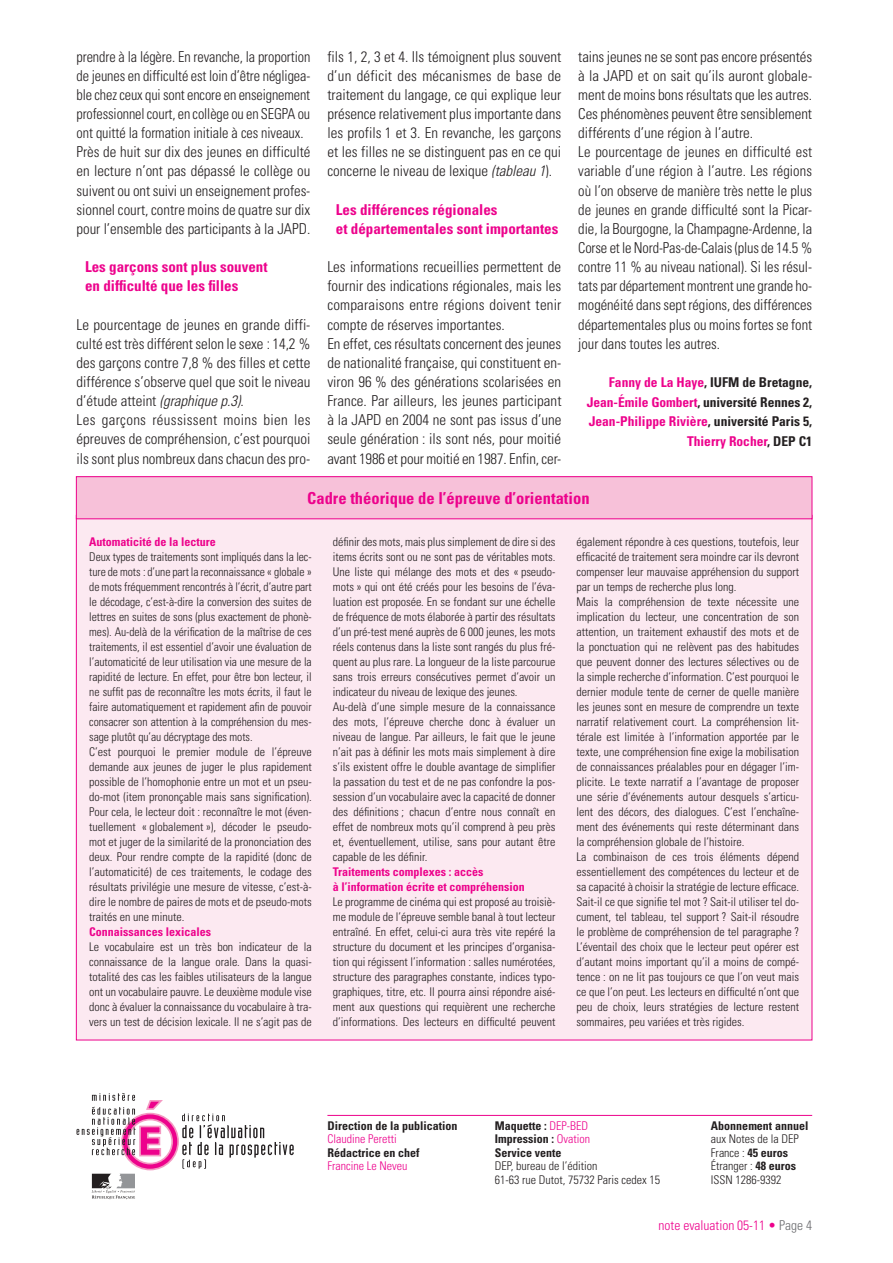
<style>
.page{position:relative;width:893px;height:1263px;background:#fff}
.page>*{position:absolute;margin:0;border:0;box-sizing:border-box;transform-origin:0 0}
.t1{font:700 condensed 16.5px "Univers";color:#ed028c}
.t2{font:300 condensed 15px/19.2px "Univers";color:#231f20}
.t3{font:300 condensed 15px/19.2px "Univers";color:#231f20;scale:.95 1}
.t4{font:700 condensed 15px/19.2px "Univers";color:#ed028c}
.t5{font:700 condensed 13.5px/19.5px "Univers";color:#ed028c;text-align:right}
.t6{font:300 condensed 13.5px "Univers";color:#ed028c}
.t7{font:300 condensed 12px/15px "Univers";color:#231f20}
.t8{font:700 condensed 12px/15px "Univers";color:#ed028c}
.t9{font:700 condensed 12px/13.5px "Univers";color:#231f20}
.t10{font:300 condensed 12px "Univers";color:#ed028c}
.s1{font-style:italic}
.s2{color:#231f20}
.s3{font-weight:300;color:#ed028c}
.s4{font-weight:700}
.s5{color:#6c6d70}
</style>
<div class="page">
<svg style="left:77px;top:1093px;width:217px;height:106px"></svg>
<hr style="left:327px;top:1115px;width:485px;height:1px;background:#ed028c">
<div style="left:76px;top:515px;width:736px;height:525px;background:#fce9f1"></div>
<div style="left:76px;top:477px;width:736px;height:42px;background:#f7c1d9"></div>
<div style="left:76px;top:476px;width:736px;height:43px;border:1px solid #ed028c"></div>
<p class="t3" style="left:77px;top:47px;width:248px">prendre à la légère. En revanche, la proportion de jeunes en difficulté est loin d’être négligea&shy;ble chez ceux qui sont encore en enseignement professionnel court, en collège ou en SEGPA ou ont quitté la formation initiale à ces niveaux.<br>Près de huit sur dix des jeunes en difficulté en lecture n’ont pas dépassé le collège ou suivent ou ont suivi un enseignement profes&shy;sionnel court, contre moins de quatre sur dix pour l’ensemble des participants à la JAPD.</p>
<p class="t4" style="left:85px;top:257px;width:184px">Les garçons sont plus souvent en difficulté que les filles</p>
<p class="t2" style="left:77px;top:315px;width:236px">Le pourcentage de jeunes en grande diffi&shy;culté est très différent selon le sexe : 14,2 % des garçons contre 7,8 % des filles et cette différence s’observe quel que soit le niveau d’étude atteint <span class="s1">(graphique p.3)</span>.<br>Les garçons réussissent moins bien les épreuves de compréhension, c’est pourquoi ils sont plus nombreux dans chacun des pro-</p>
<p class="t2" style="left:327px;top:47px;width:235px;text-align:justify">fils 1, 2, 3 et 4. Ils témoignent plus souvent d’un déficit des mécanismes de base de traitement du langage, ce qui explique leur présence relativement plus importante dans les profils 1 et 3. En revanche, les garçons et les filles ne se distinguent pas en ce qui concerne le niveau de lexique <span class="s1">(tableau 1</span>).</p>
<p class="t4" style="left:336px;top:200px;width:224px">Les différences régionales<br>et départementales sont importantes</p>
<p class="t2" style="left:327px;top:257px;width:236px">Les informations recueillies permettent de fournir des indications régionales, mais les comparaisons entre régions doivent tenir compte de réserves importantes.<br>En effet, ces résultats concernent des jeunes de nationalité française, qui constituent en&shy;viron 96 % des générations scolarisées en France. Par ailleurs, les jeunes participant à la JAPD en 2004 ne sont pas issus d’une seule génération : ils sont nés, pour moitié avant 1986 et pour moitié en 1987. Enfin, cer-</p>
<p class="t2" style="left:578px;top:47px;width:236px">tains jeunes ne se sont pas encore présentés à la JAPD et on sait qu’ils auront globale&shy;ment de moins bons résultats que les autres.<br>Ces phénomènes peuvent être sensiblement différents d’une région à l’autre.<br>Le pourcentage de jeunes en difficulté est variable d’une région à l’autre. Les régions où l’on observe de manière très nette le plus de jeunes en grande difficulté sont la Picar&shy;die, la Bourgogne, la Champagne-Ardenne, la Corse et le Nord-Pas-de-Calais (plus de 14.5 % contre 11 % au niveau national). Si les résul&shy;tats par département montrent une grande ho&shy;mogénéité dans sept régions, des différences départementales plus ou moins fortes se font jour dans toutes les autres.</p>
<p class="t5" style="left:587px;top:373px;width:227px">Fanny de La Haye<span class="s2">, IUFM de Bretagne, </span>Jean-Émile Gombert<span class="s2">, université Rennes 2, </span>Jean-Philippe Rivière<span class="s2">, université Paris 5, </span>Thierry Rocher<span class="s2">, DEP C1</span></p>
<h1 class="t1" style="left:307px;top:488px;width:284px">Cadre théorique de l’épreuve d’orientation</h1>
<p class="t8" style="left:89px;top:534px;width:128px">Automaticité de la lecture</p>
<p class="t7" style="left:89px;top:550px;width:224px">Deux types de traitements sont impliqués dans la lec&shy;ture de mots : d’une part la reconnaissance « globale » de mots fréquemment rencontrés à l’écrit, d’autre part le décodage, c’est-à-dire la conversion des suites de lettres en suites de sons (plus exactement de phonè&shy;mes). Au-delà de la vérification de la maîtrise de ces traitements, il est essentiel d’avoir une évaluation de l’automaticité de leur utilisation via une mesure de la rapidité de lecture. En effet, pour être bon lecteur, il ne suffit pas de reconnaître les mots écrits, il faut le faire automatiquement et rapidement afin de pouvoir consacrer son attention à la compréhension du mes&shy;sage plutôt qu’au décryptage des mots.<br>C’est pourquoi le premier module de l’épreuve demande aux jeunes de juger le plus rapidement possible de l’homophonie entre un mot et un pseu&shy;do-mot (item prononçable mais sans signification).<br>Pour cela, le lecteur doit : reconnaître le mot (éven&shy;tuellement « globalement »), décoder le pseudo&shy;mot et juger de la similarité de la prononciation des deux. Pour rendre compte de la rapidité (donc de l’automaticité) de ces traitements, le codage des résultats privilégie une mesure de vitesse, c’est-à&shy;dire le nombre de paires de mots et de pseudo-mots traités en une minute.</p>
<p class="t8" style="left:89px;top:924px;width:123px">Connaissances lexicales</p>
<p class="t7" style="left:89px;top:940px;width:224px;text-align:justify">Le vocabulaire est un très bon indicateur de la connaissance de la langue orale. Dans la quasi&shy;totalité des cas les faibles utilisateurs de la langue ont un vocabulaire pauvre. Le deuxième module vise donc à évaluer la connaissance du vocabulaire à tra&shy;vers un test de décision lexicale. Il ne s’agit pas de</p>
<p class="t7" style="left:333px;top:535px;width:224px">définir des mots, mais plus simplement de dire si des items écrits sont ou ne sont pas de véritables mots.<br>Une liste qui mélange des mots et des « pseudo&shy;mots » qui ont été créés pour les besoins de l’éva&shy;luation est proposée. En se fondant sur une échelle de fréquence de mots élaborée à partir des résultats d’un pré-test mené auprès de 6 000 jeunes, les mots réels contenus dans la liste sont rangés du plus fré&shy;quent au plus rare. La longueur de la liste parcourue sans trois erreurs consécutives permet d’avoir un indicateur du niveau de lexique des jeunes.<br>Au-delà d’une simple mesure de la connaissance des mots, l’épreuve cherche donc à évaluer un niveau de langue. Par ailleurs, le fait que le jeune n’ait pas à définir les mots mais simplement à dire s’ils existent offre le double avantage de simplifier la passation du test et de ne pas confondre la pos&shy;session d’un vocabulaire avec la capacité de donner des définitions ; chacun d’entre nous connaît en effet de nombreux mots qu’il comprend à peu près et, éventuellement, utilise, sans pour autant être capable de les définir.</p>
<p class="t8" style="left:333px;top:864px;width:193px">Traitements complexes : accès<br>à l’information écrite et compréhension</p>
<p class="t7" style="left:333px;top:895px;width:224px;text-align:justify">Le programme de cinéma qui est proposé au troisiè&shy;me module de l’épreuve semble banal à tout lecteur entraîné. En effet, celui-ci aura très vite repéré la structure du document et les principes d’organisa&shy;tion qui régissent l’information : salles numérotées, structure des paragraphes constante, indices typo&shy;graphiques, titre, etc. Il pourra ainsi répondre aisé&shy;ment aux questions qui requièrent une recherche d’informations. Des lecteurs en difficulté peuvent</p>
<p class="t7" style="left:577px;top:535px;width:224px">également répondre à ces questions, toutefois, leur efficacité de traitement sera moindre car ils devront compenser leur mauvaise appréhension du support par un temps de recherche plus long.<br>Mais la compréhension de texte nécessite une implication du lecteur, une concentration de son attention, un traitement exhaustif des mots et de la ponctuation qui ne relèvent pas des habitudes que peuvent donner des lectures sélectives ou de la simple recherche d’information. C’est pourquoi le dernier module tente de cerner de quelle manière les jeunes sont en mesure de comprendre un texte narratif relativement court. La compréhension lit&shy;térale est limitée à l’information apportée par le texte, une compréhension fine exige la mobilisation de connaissances préalables pour en dégager l’im&shy;plicite. Le texte narratif a l’avantage de proposer une série d’événements autour desquels s’articu&shy;lent des décors, des dialogues. C’est l’enchaîne&shy;ment des événements qui reste déterminant dans la compréhension globale de l’histoire.<br>La combinaison de ces trois éléments dépend essentiellement des compétences du lecteur et de sa capacité à choisir la stratégie de lecture efficace.<br>Sait-il ce que signifie tel mot ? Sait-il utiliser tel do&shy;cument, tel tableau, tel support ? Sait-il résoudre le problème de compréhension de tel paragraphe ?<br>L’éventail des choix que le lecteur peut opérer est d’autant moins important qu’il a moins de compé&shy;tence : on ne lit pas toujours ce que l’on veut mais ce que l’on peut. Les lecteurs en difficulté n’ont que peu de choix, leurs stratégies de lecture restent sommaires, peu variées et très rigides.</p>
<p class="t9" style="left:327px;top:1118px;width:132px">Direction de la publication</p>
<p class="t10" style="left:327px;top:1132px;width:71px">Claudine Peretti</p>
<p class="t9" style="left:327px;top:1145px;width:94px">Rédactrice en chef</p>
<p class="t10" style="left:327px;top:1159px;width:81px">Francine Le Neveu</p>
<p class="t9" style="left:495px;top:1118px;width:97px">Maquette : <span class="s3">DEP-BED<br></span>Impression : <span class="s3">Ovation<br></span>Service vente</p>
<p class="t7" style="left:495px;top:1159px;width:167px;line-height:13.5px">DEP, bureau de l’édition<br>61-63 rue Dutot, 75732 Paris cedex 15</p>
<p class="t9" style="left:711px;top:1118px;width:99px">Abonnement annuel</p>
<p class="t7" style="left:711px;top:1132px;width:89px;line-height:13.5px">aux Notes de la DEP<br>France : <span class="s4">45 euros<br></span>Étranger : <span class="s4">48 euros<br></span>ISSN 1286-9392</p>
<p class="t6" style="left:659px;top:1217px;width:155px">note evaluation 05-11 • <span class="s5">Page 4</span></p>
</div>
